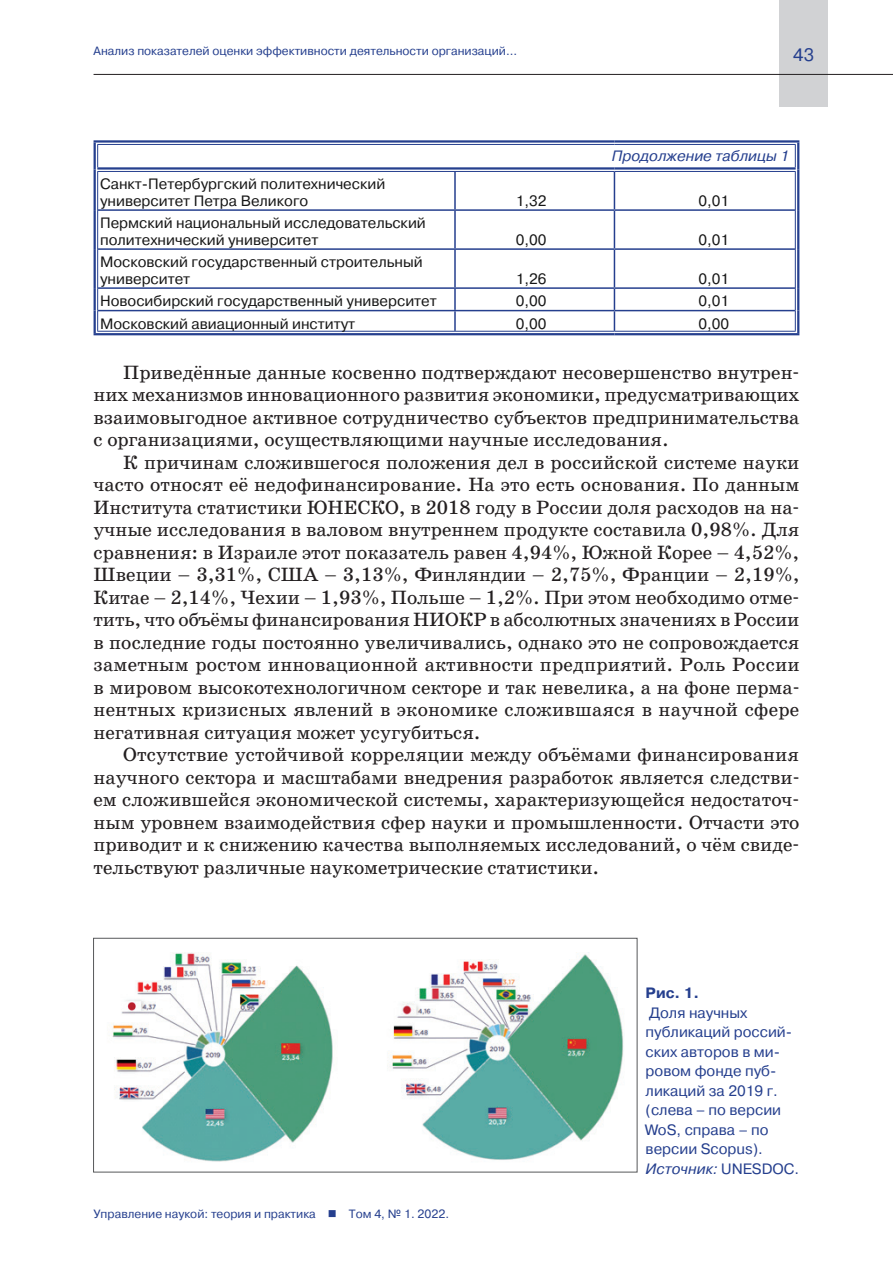
<style>
.page{position:relative;width:893px;height:1263px;background:#fff}
.page>*{position:absolute;margin:0;border:0;box-sizing:border-box;transform-origin:0 0}
.t1{font:19.5px/22.5px "School";color:#231f20;text-align:justify}
.t2{font:18px "Pragmatica";color:#253f8e}
.t3{font:15px/16.5px "Pragmatica";color:#161616}
.t4{font:15px/19.5px "Pragmatica";color:#253f8e}
.t5{font:italic 15px "Pragmatica";color:#253f8e}
.t6{font:700 15px "Pragmatica";color:#253f8e}
.t7{font:12px "Pragmatica";color:#253f8e}
.s1{font-style:italic}
</style>
<div class="page">
<div style="left:779px;top:0;width:49px;height:106px;background:#d1d2d4"></div>
<hr style="left:94px;top:74px;width:799px;height:1px;background:#231f20">
<svg style="left:98px;top:172px;width:697px;height:159px"></svg>
<div style="left:94px;top:140px;width:361px;height:5px;background:#f5f6fa"></div>
<div style="left:455px;top:140px;width:159px;height:5px;background:#f5f6fa"></div>
<div style="left:614px;top:140px;width:185px;height:5px;background:#f5f6fa"></div>
<div style="left:94px;top:167px;width:361px;height:5px;background:#f6f7fa"></div>
<div style="left:455px;top:167px;width:159px;height:5px;background:#f6f7fa"></div>
<div style="left:614px;top:167px;width:185px;height:5px;background:#f6f7fa"></div>
<svg style="left:795px;top:145px;width:1px;height:22px"></svg>
<hr style="left:797px;top:143px;width:2px;height:27px;background:#253f8e">
<hr style="left:454px;top:172px;width:2px;height:37px;background:#253f8e">
<hr style="left:614px;top:172px;width:1px;height:37px;background:#253f8e">
<hr style="left:98px;top:209px;width:357px;height:2px;background:#253f8e">
<hr style="left:455px;top:209px;width:159px;height:2px;background:#253f8e">
<hr style="left:454px;top:211px;width:2px;height:37px;background:#253f8e">
<hr style="left:614px;top:209px;width:181px;height:2px;background:#253f8e">
<hr style="left:614px;top:211px;width:1px;height:37px;background:#253f8e">
<hr style="left:98px;top:248px;width:357px;height:2px;background:#253f8e">
<hr style="left:455px;top:248px;width:159px;height:2px;background:#253f8e">
<hr style="left:454px;top:250px;width:2px;height:37px;background:#253f8e">
<hr style="left:614px;top:248px;width:181px;height:2px;background:#253f8e">
<hr style="left:614px;top:250px;width:1px;height:37px;background:#253f8e">
<hr style="left:98px;top:287px;width:357px;height:2px;background:#253f8e">
<hr style="left:455px;top:287px;width:159px;height:2px;background:#253f8e">
<hr style="left:454px;top:289px;width:2px;height:21px;background:#253f8e">
<hr style="left:614px;top:287px;width:181px;height:2px;background:#253f8e">
<hr style="left:98px;top:310px;width:357px;height:1px;background:#253f8e">
<hr style="left:455px;top:310px;width:159px;height:1px;background:#253f8e">
<hr style="left:454px;top:311px;width:2px;height:20px;background:#253f8e">
<hr style="left:614px;top:310px;width:181px;height:1px;background:#253f8e">
<svg style="left:614px;top:289px;width:1px;height:42px"></svg>
<hr style="left:94px;top:140px;width:361px;height:3px;background:#253f8e">
<hr style="left:97px;top:144px;width:358px;height:1px;background:#253f8e">
<hr style="left:94px;top:143px;width:2px;height:27px;background:#253f8e">
<svg style="left:97px;top:145px;width:1px;height:22px"></svg>
<hr style="left:455px;top:140px;width:159px;height:3px;background:#253f8e">
<hr style="left:455px;top:144px;width:159px;height:1px;background:#253f8e">
<hr style="left:614px;top:140px;width:185px;height:3px;background:#253f8e">
<hr style="left:614px;top:144px;width:182px;height:1px;background:#253f8e">
<hr style="left:97px;top:167px;width:358px;height:3px;background:#253f8e">
<hr style="left:97px;top:171px;width:358px;height:1px;background:#253f8e">
<hr style="left:455px;top:167px;width:159px;height:3px;background:#253f8e">
<hr style="left:455px;top:171px;width:159px;height:1px;background:#253f8e">
<hr style="left:614px;top:167px;width:182px;height:3px;background:#253f8e">
<hr style="left:614px;top:171px;width:182px;height:1px;background:#253f8e">
<hr style="left:94px;top:170px;width:2px;height:40px;background:#253f8e">
<hr style="left:97px;top:172px;width:1px;height:38px;background:#253f8e">
<hr style="left:94px;top:210px;width:2px;height:39px;background:#253f8e">
<hr style="left:97px;top:210px;width:1px;height:39px;background:#253f8e">
<hr style="left:94px;top:249px;width:2px;height:39px;background:#253f8e">
<hr style="left:97px;top:249px;width:1px;height:39px;background:#253f8e">
<hr style="left:94px;top:288px;width:2px;height:23px;background:#253f8e">
<hr style="left:94px;top:311px;width:2px;height:22px;background:#253f8e">
<svg style="left:97px;top:288px;width:1px;height:43px"></svg>
<hr style="left:795px;top:172px;width:1px;height:38px;background:#253f8e">
<hr style="left:797px;top:170px;width:2px;height:40px;background:#253f8e">
<hr style="left:795px;top:210px;width:1px;height:39px;background:#253f8e">
<hr style="left:797px;top:210px;width:2px;height:39px;background:#253f8e">
<hr style="left:795px;top:249px;width:1px;height:39px;background:#253f8e">
<hr style="left:797px;top:249px;width:2px;height:39px;background:#253f8e">
<hr style="left:797px;top:288px;width:2px;height:23px;background:#253f8e">
<svg style="left:795px;top:288px;width:1px;height:43px"></svg>
<hr style="left:797px;top:311px;width:2px;height:22px;background:#253f8e">
<hr style="left:97px;top:331px;width:358px;height:1px;background:#253f8e">
<hr style="left:94px;top:333px;width:361px;height:2px;background:#253f8e">
<hr style="left:455px;top:331px;width:159px;height:1px;background:#253f8e">
<hr style="left:455px;top:333px;width:159px;height:2px;background:#253f8e">
<hr style="left:614px;top:331px;width:182px;height:1px;background:#253f8e">
<hr style="left:614px;top:333px;width:185px;height:2px;background:#253f8e">
<img style="left:112px;top:952px;width:512px;height:210px">
<div style="left:93px;top:938px;width:544px;height:234px;border:1px solid #57585a"></div>
<p class="t7" style="left:94px;top:44px;width:425px">Анализ показателей оценки эффективности деятельности организаций...</p>
<p class="t2" style="left:793px;top:44px;width:22px">43</p>
<p class="t5" style="left:612px;top:147px;width:179px">Продолжение таблицы 1</p>
<p class="t3" style="left:100px;top:176px;width:287px">Санкт-Петербургский политехнический университет Петра Великого</p>
<p class="t3" style="left:100px;top:215px;width:327px">Пермский национальный исследовательский политехнический университет</p>
<p class="t3" style="left:100px;top:254px;width:324px">Московский государственный строительный университет</p>
<p class="t3" style="left:516px;top:192px;width:32px">1,32</p>
<p class="t3" style="left:698px;top:192px;width:32px">0,01</p>
<p class="t3" style="left:516px;top:231px;width:32px">0,00</p>
<p class="t3" style="left:698px;top:231px;width:32px">0,01</p>
<p class="t3" style="left:516px;top:270px;width:32px">1,26</p>
<p class="t3" style="left:698px;top:270px;width:32px">0,01</p>
<p class="t3" style="left:100px;top:293px;width:338px">Новосибирский государственный университет</p>
<p class="t3" style="left:516px;top:293px;width:32px">0,00</p>
<p class="t3" style="left:698px;top:293px;width:32px">0,01</p>
<p class="t3" style="left:100px;top:315px;width:257px">Московский авиационный институт</p>
<p class="t3" style="left:516px;top:315px;width:32px">0,00</p>
<p class="t3" style="left:698px;top:315px;width:32px">0,00</p>
<p class="t1" style="left:94px;top:361px;width:707px;text-indent:30px">Приведённые данные косвенно подтверждают несовершенство внутрен&shy;них механизмов инновационного развития экономики, предусматривающих взаимовыгодное активное сотрудничество субъектов предпринимательства с организациями, осуществляющими научные исследования.</p>
<p class="t1" style="left:94px;top:451px;width:708px;text-indent:30px">К причинам сложившегося положения дел в российской системе науки часто относят её недофинансирование. На это есть основания. По данным Института статистики ЮНЕСКО, в 2018 году в России доля расходов на на&shy;учные исследования в валовом внутреннем продукте составила 0,98%. Для сравнения: в Израиле этот показатель равен 4,94%, Южной Корее – 4,52%, Швеции – 3,31%, США – 3,13%, Финляндии – 2,75%, Франции – 2,19%, Китае – 2,14%, Чехии – 1,93%, Польше – 1,2%. При этом необходимо отме&shy;тить, что объёмы финансирования НИОКР в абсолютных значениях в России в последние годы постоянно увеличивались, однако это не сопровождается заметным ростом инновационной активности предприятий. Роль России в мировом высокотехнологичном секторе и так невелика, а на фоне перма&shy;нентных кризисных явлений в экономике сложившаяся в научной сфере негативная ситуация может усугубиться.</p>
<p class="t1" style="left:94px;top:744px;width:707px;text-indent:30px">Отсутствие устойчивой корреляции между объёмами финансирования научного сектора и масштабами внедрения разработок является следстви&shy;ем сложившейся экономической системы, характеризующейся недостаточ&shy;ным уровнем взаимодействия сфер науки и промышленности. Отчасти это приводит и к снижению качества выполняемых исследований, о чём свиде&shy;тельствуют различные наукометрические статистики.</p>
<p class="t7" style="left:94px;top:1206px;width:357px">Управление наукой: теория и практика ■ Том 4, № 1. 2022.</p>
<p class="t6" style="left:646px;top:983px;width:55px">Рис. 1.</p>
<p class="t4" style="left:646px;top:1003px;width:155px">Доля научных публикаций россий&shy;ских авторов в ми&shy;ровом фонде пуб&shy;ликаций за 2019 г. (слева – по версии<br>WoS, справа – по версии Scopus).<br><span class="s1">Источник:</span> UNESDOC.</p>
</div>
